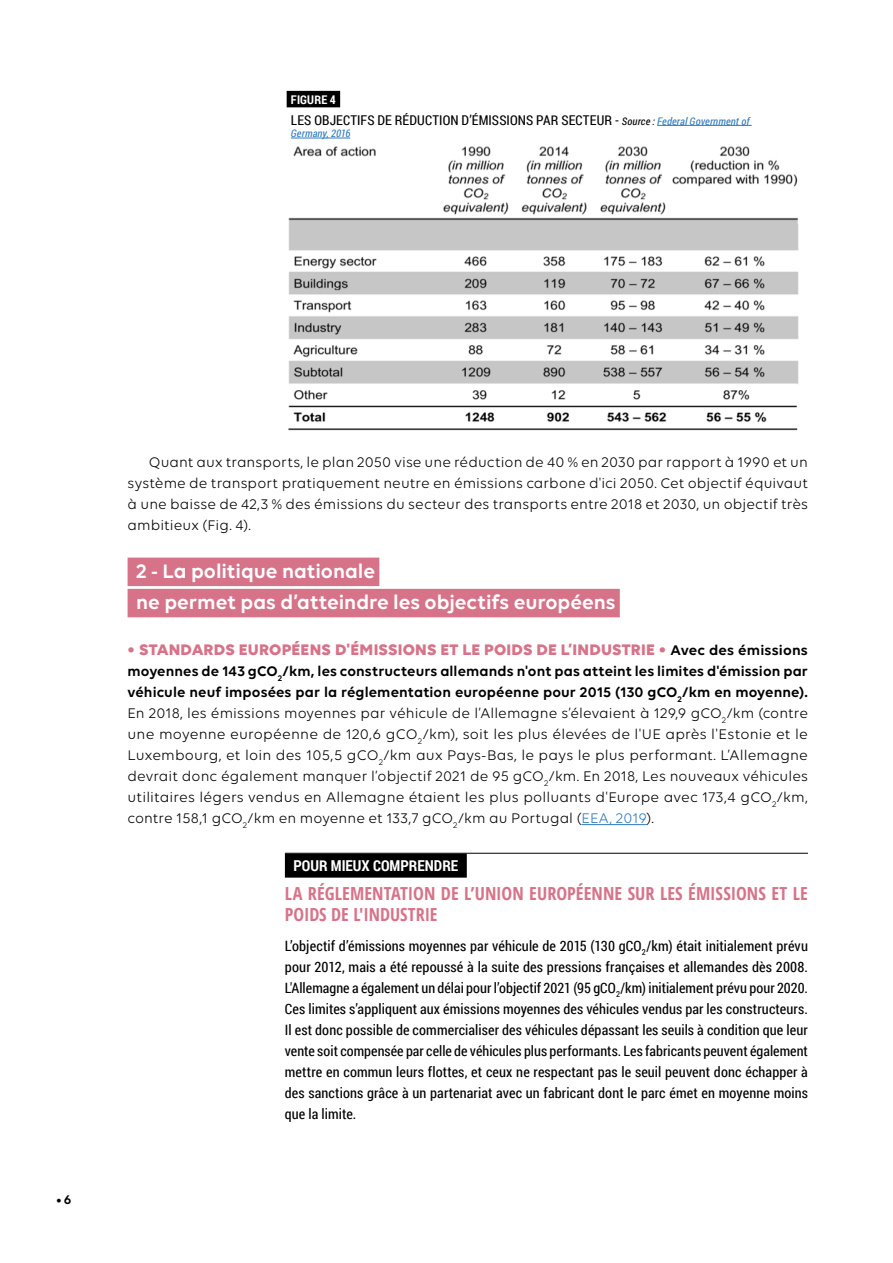
<style>
.page{position:relative;width:893px;height:1263px;background:#fff}
.page>*{position:absolute;margin:0;border:0;box-sizing:border-box;transform-origin:0 0}
.t1{font:600 21px/31.2px "Volte";color:#fff}
.t2{font:700 condensed 18px/21px "Open Sans";letter-spacing:.005em;color:#d77389}
.t3{font:700 16.5px "Volte";letter-spacing:.01em;color:#d77389}
.t4{font:15px/21px "Volte";letter-spacing:.005em;color:#000;text-align:justify}
.t5{font:700 15px "Roboto Condensed";color:#fff}
.t6{font:14.25px/21px "Roboto Condensed";letter-spacing:.005em;color:#000;text-align:justify}
.t7{font:13.5px "Roboto Condensed";letter-spacing:.005em;color:#000}
.t8{font:600 13.5px "Volte";color:#000}
.t9{font:700 12px "Roboto Condensed";letter-spacing:.015em;color:#fff}
.t10{font:italic 10.5px "Roboto Condensed";letter-spacing:.01em;color:#307abf}
.s1{font-style:italic;font-size:10.5px}
.s2{font-style:italic;font-size:10.5px;color:#307abf}
.s3{font-weight:600;font-size:15px;color:#000}
.s4{font-weight:600}
.s5{color:#307abf}
</style>
<div class="page">
<div style="left:287px;top:91px;width:53px;height:16px;background:#000"></div>
<hr style="left:657px;top:125px;width:95px;height:1px;background:#307abf">
<hr style="left:291px;top:138px;width:59px;height:1px;background:#307abf">
<img style="left:288px;top:146px;width:511px;height:285px">
<div style="left:128px;top:558px;width:251px;height:28px;background:#d77389"></div>
<div style="left:128px;top:589px;width:492px;height:28px;background:#d77389"></div>
<hr style="left:582px;top:824px;width:65px;height:1px;background:#307abf">
<hr style="left:285px;top:853px;width:523px;height:1px;background:#000">
<div style="left:285px;top:854px;width:182px;height:24px;background:#000"></div>
<p class="t9" style="left:291px;top:91px;width:46px">FIGURE 4</p>
<p class="t7" style="left:291px;top:110px;width:460px">LES OBJECTIFS DE RÉDUCTION D’ÉMISSIONS PAR SECTEUR - <span class="s1">Source :</span> <span class="s2">Federal Government of</span></p>
<p class="t10" style="left:291px;top:126px;width:61px">Germany, 2016</p>
<p class="t8" style="left:56px;top:1192px;width:17px">•6</p>
<p class="t4" style="left:128px;top:451px;width:682px;text-indent:21px">Quant aux transports, le plan 2050 vise une réduction de 40 % en 2030 par rapport à 1990 et un système de transport pratiquement neutre en émissions carbone d'ici 2050. Cet objectif équivaut à une baisse de 42,3 % des émissions du secteur des transports entre 2018 et 2030, un objectif très ambitieux (Fig. 4).</p>
<h1 class="t1" style="left:136px;top:554px;width:481px">2 - La politique nationale<br>ne permet pas d’atteindre les objectifs européens</h1>
<p class="t3" style="left:128px;top:640px;width:682px">• STANDARDS EUROPÉENS D'ÉMISSIONS ET LE POIDS DE L’INDUSTRIE • <span class="s3">Avec des émissions</span></p>
<p class="t4" style="left:128px;top:660px;width:682px"><span class="s4">moyennes de 143 gCO</span><sub>2</sub><span class="s4">/km, les constructeurs allemands n'ont pas atteint les limites d'émission par véhicule neuf imposées par la réglementation européenne pour 2015 (130 gCO</span><sub>2</sub><span class="s4">/km en moyenne).<br></span>En 2018, les émissions moyennes par véhicule de l’Allemagne s’élevaient à 129,9 gCO<sub>2</sub>/km (contre une moyenne européenne de 120,6 gCO<sub>2</sub>/km), soit les plus élevées de l'UE après l'Estonie et le Luxembourg, et loin des 105,5 gCO<sub>2</sub>/km aux Pays-Bas, le pays le plus performant. L’Allemagne devrait donc également manquer l’objectif 2021 de 95 gCO<sub>2</sub>/km. En 2018, Les nouveaux véhicules utilitaires légers vendus en Allemagne étaient les plus polluants d'Europe avec 173,4 gCO<sub>2</sub>/km, contre 158,1 gCO<sub>2</sub>/km en moyenne et 133,7 gCO<sub>2</sub>/km au Portugal (<span class="s5">EEA, 2019</span>).</p>
<p class="t5" style="left:293px;top:855px;width:166px">POUR MIEUX COMPRENDRE</p>
<p class="t2" style="left:285px;top:883px;width:524px">LA RÉGLEMENTATION DE L’UNION EUROPÉENNE SUR LES ÉMISSIONS ET LE<br>POIDS DE L'INDUSTRIE</p>
<p class="t6" style="left:285px;top:934px;width:525px">L’objectif d’émissions moyennes par véhicule de 2015 (130 gCO<sub>2</sub>/km) était initialement prévu pour 2012, mais a été repoussé à la suite des pressions françaises et allemandes dès 2008.<br>L'Allemagne a également un délai pour l’objectif 2021 (95 gCO<sub>2</sub>/km) initialement prévu pour 2020.<br>Ces limites s’appliquent aux émissions moyennes des véhicules vendus par les constructeurs.<br>Il est donc possible de commercialiser des véhicules dépassant les seuils à condition que leur vente soit compensée par celle de véhicules plus performants. Les fabricants peuvent également mettre en commun leurs flottes, et ceux ne respectant pas le seuil peuvent donc échapper à des sanctions grâce à un partenariat avec un fabricant dont le parc émet en moyenne moins que la limite.</p>
</div>
